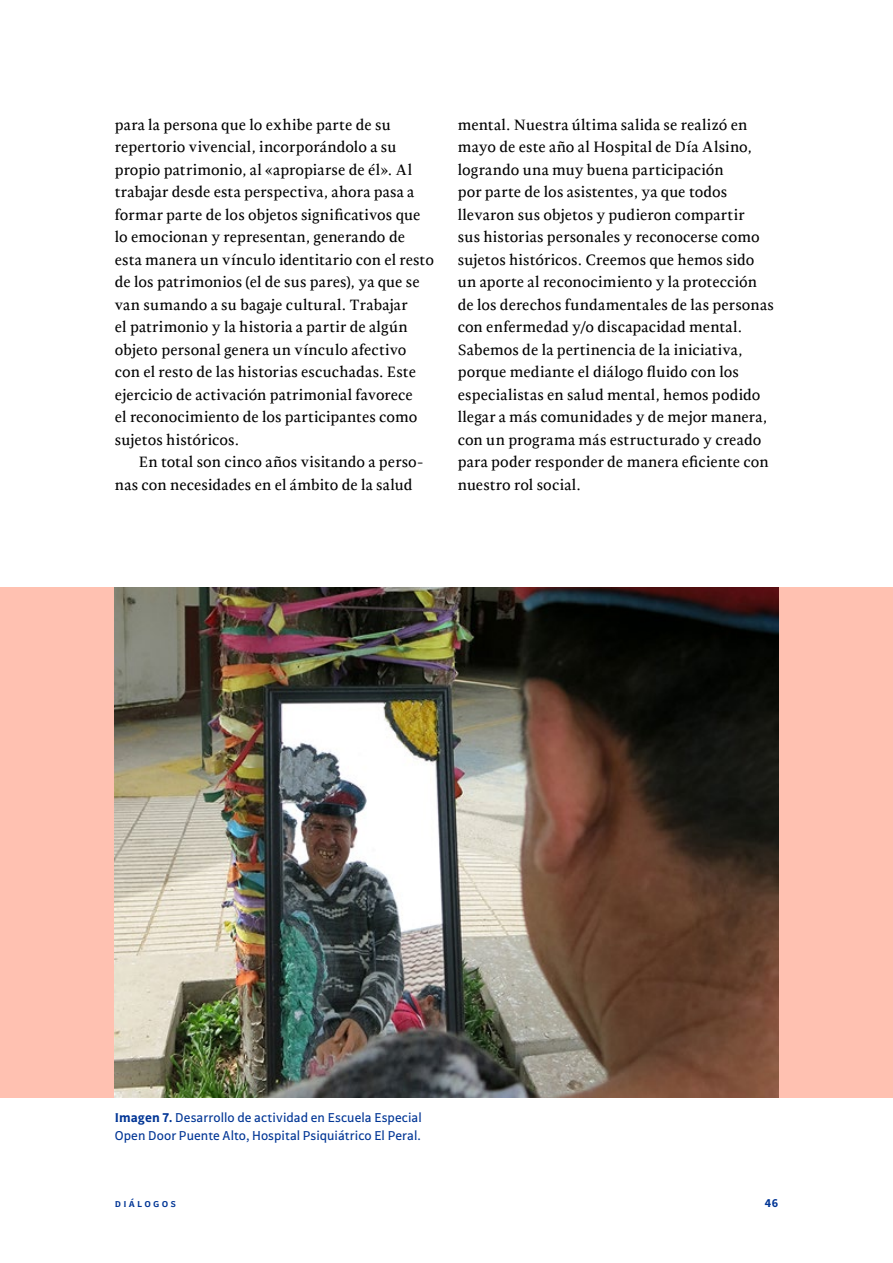
<style>
.page{position:relative;width:893px;height:1263px;background:#fff}
.page>*{position:absolute;margin:0;border:0;box-sizing:border-box;transform-origin:0 0}
.Dialogos_texto_sangr{font:15px/22.5px "Radiata Beta 04 Deck";letter-spacing:.005em;color:#000}
.Dialogos_texto_inici{font:15px/22.5px "Radiata Beta 04 Deck";letter-spacing:.005em;color:#000}
.t1{font:13.5px/18px "Mondo";letter-spacing:.005em;color:#003595}
.t2{font:700 12px "Mondo";color:#003595}
.t3{font:500 11.25px "Mondo";letter-spacing:.2em;color:#003595}
.s1{font-weight:700}
</style>
<div class="page">
<div style="left:0;top:587px;width:892px;height:510px;background:#ffc1b1"></div>
<img style="left:115px;top:587px;width:663px;height:510px">
<p class="Dialogos_texto_inici" style="left:115px;top:114px;width:321px">para la persona que lo exhibe parte de su repertorio vivencial, incorporándolo a su propio patrimonio, al «apropiarse de él». Al trabajar desde esta perspectiva, ahora pasa a formar parte de los objetos significativos que lo emocionan y representan, generando de esta manera un vínculo identitario con el resto de los patrimonios (el de sus pares), ya que se van sumando a su bagaje cultural. Trabajar<br>el patrimonio y la historia a partir de algún objeto personal genera un vínculo afectivo con el resto de las historias escuchadas. Este ejercicio de activación patrimonial favorece<br>el reconocimiento de los participantes como sujetos históricos.</p>
<p class="Dialogos_texto_sangr" style="left:115px;top:451px;width:310px;text-indent:24px">En total son cinco años visitando a perso&shy;nas con necesidades en el ámbito de la salud</p>
<p class="Dialogos_texto_sangr" style="left:458px;top:114px;width:318px">mental. Nuestra última salida se realizó en mayo de este año al Hospital de Día Alsino, logrando una muy buena participación<br>por parte de los asistentes, ya que todos llevaron sus objetos y pudieron compartir<br>sus historias personales y reconocerse como sujetos históricos. Creemos que hemos sido un aporte al reconocimiento y la protección de los derechos fundamentales de las personas con enfermedad y/o discapacidad mental.<br>Sabemos de la pertinencia de la iniciativa, porque mediante el diálogo fluido con los especialistas en salud mental, hemos podido llegar a más comunidades y de mejor manera, con un programa más estructurado y creado para poder responder de manera eficiente con nuestro rol social.</p>
<p class="t1" style="left:115px;top:1108px;width:308px"><span class="s1">Imagen 7.</span> Desarrollo de actividad en Escuela Especial<br>Open Door Puente Alto, Hospital Psiquiátrico El Peral.</p>
<p class="t3" style="left:115px;top:1196px;width:63px">Diálogos</p>
<p class="t2" style="left:765px;top:1195px;width:15px">46</p>
</div>
